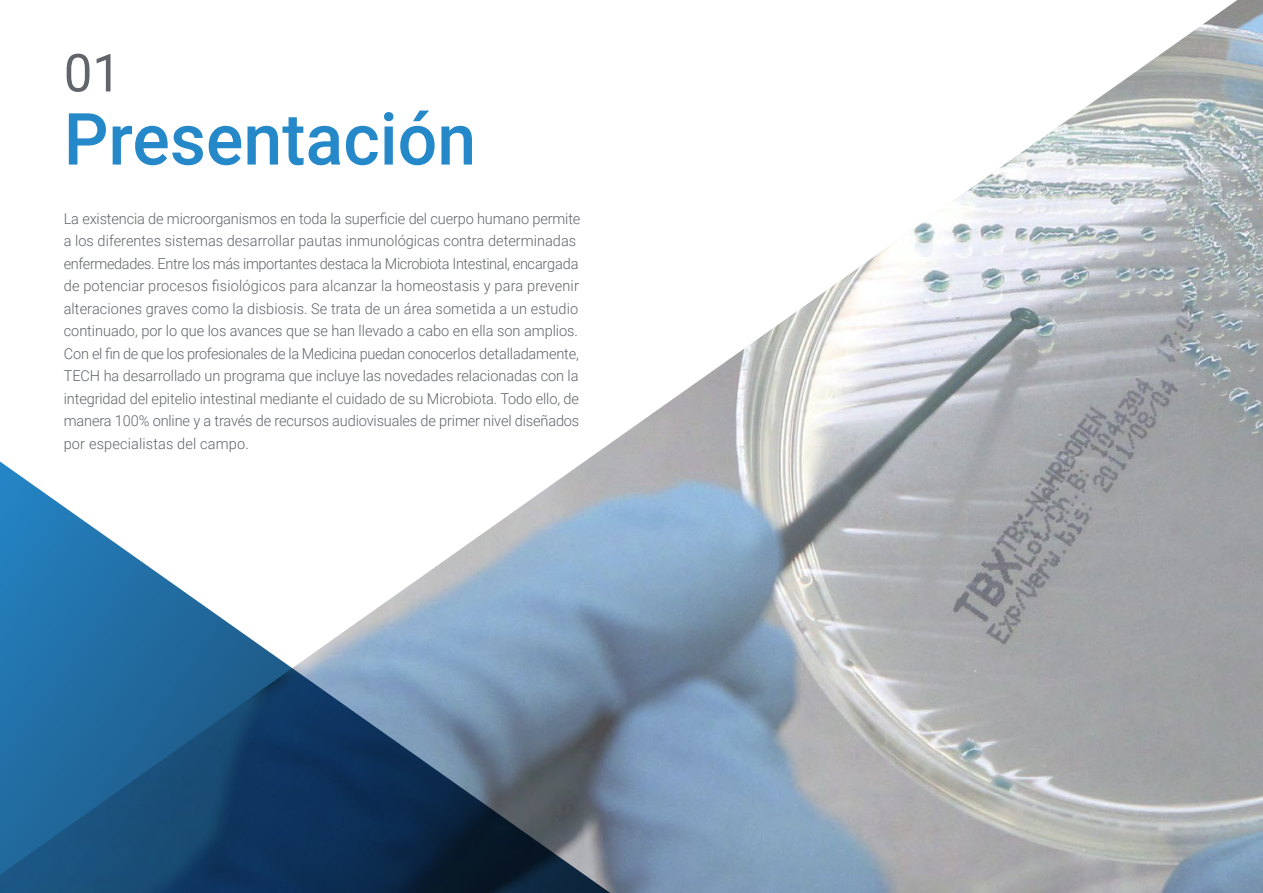
<style>
.page{position:relative;width:1263px;height:893px;background:#fff}
.page>*{position:absolute;margin:0;border:0;box-sizing:border-box;transform-origin:0 0}
.t1{font:500 72px "Roboto";color:#2488c9}
.t2{font:52.5px "Roboto";color:#61646a}
.t3{font:300 15px/22.5px "Roboto";letter-spacing:-.01em;color:#61646a}
</style>
<div class="page">
<img style="left:607px;top:0;width:656px;height:893px">
<svg style="left:0;top:446px;width:640px;height:447px"></svg>
<h2 class="t2" style="left:64px;top:36px;width:59px">01</h2>
<h1 class="t1" style="left:64px;top:89px;width:414px">Presentación</h1>
<p class="t3" style="left:64px;top:207px;width:518px">La existencia de microorganismos en toda la superficie del cuerpo humano permite a los diferentes sistemas desarrollar pautas inmunológicas contra determinadas enfermedades. Entre los más importantes destaca la Microbiota Intestinal, encargada de potenciar procesos fisiológicos para alcanzar la homeostasis y para prevenir alteraciones graves como la disbiosis. Se trata de un área sometida a un estudio continuado, por lo que los avances que se han llevado a cabo en ella son amplios.<br>Con el fin de que los profesionales de la Medicina puedan conocerlos detalladamente, TECH ha desarrollado un programa que incluye las novedades relacionadas con la integridad del epitelio intestinal mediante el cuidado de su Microbiota. Todo ello, de manera 100% online y a través de recursos audiovisuales de primer nivel diseñados por especialistas del campo.</p>
</div>
